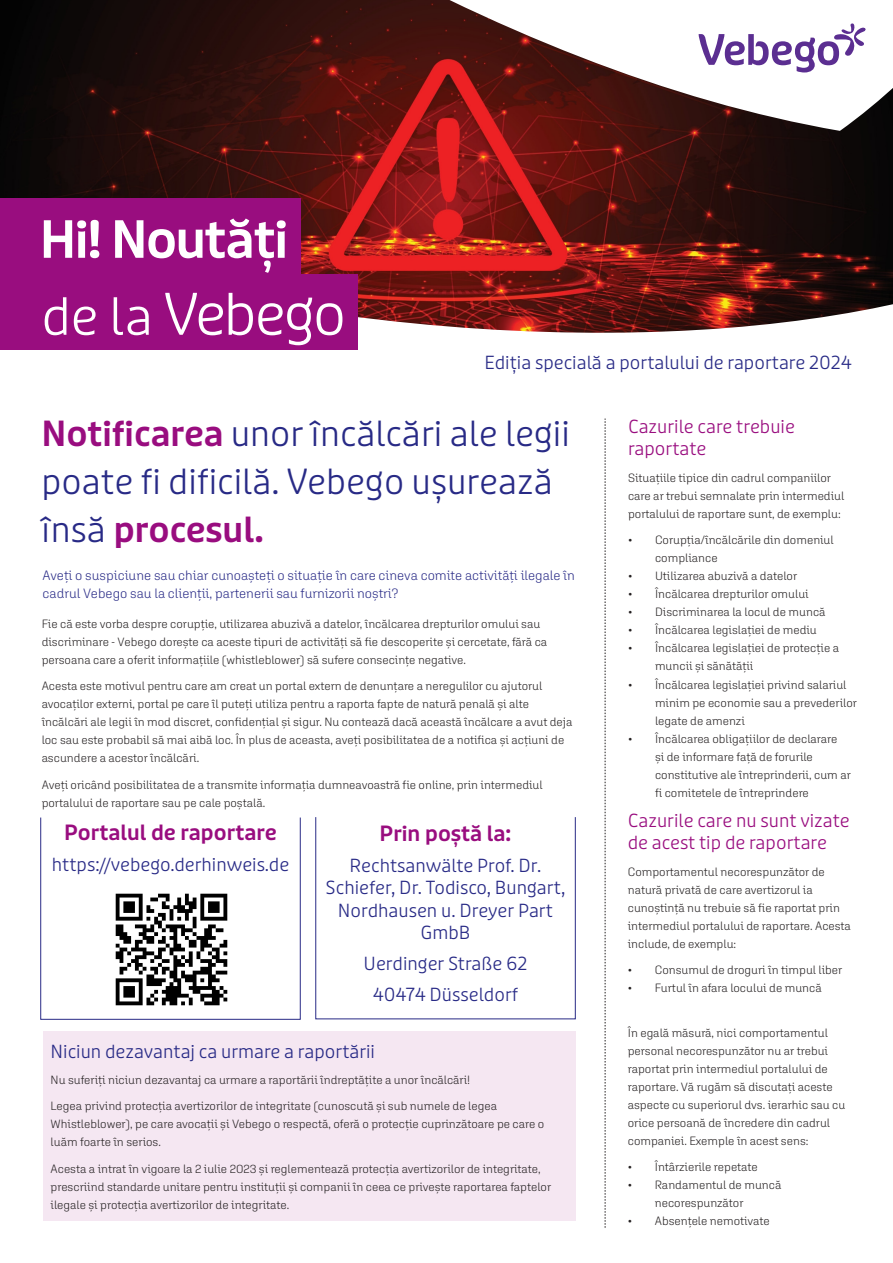
<style>
.page{position:relative;width:893px;height:1263px;background:#fff}
.page>*{position:absolute;margin:0;border:0;box-sizing:border-box;transform-origin:0 0}
.t1{font:300 57px "Puffin Display";letter-spacing:-.045em;color:#fff}
.t2{font:600 51px "Puffin Display";letter-spacing:-.035em;color:#fff}
.t3{font:300 34.5px/48px "Puffin Display";color:#282a86}
.t4{font:600 21px "Puffin Display";color:#990d7f}
.t5{font:300 18px/22.5px "Puffin Display";color:#282a86;text-align:center}
.t6{font:300 18px/22.5px "Puffin Display";color:#990d7f}
.t7{font:300 13.5px/18px "Aglet Sans";color:#282a86}
.t8{font:300 12px/18px "Aglet Sans";color:#231f20}
.s1{font-size:51px}
.s2{font-weight:600;color:#990d7f}
</style>
<div class="page">
<svg style="left:36px;top:0;width:857px;height:121px"></svg>
<svg style="left:0;top:121px;width:893px;height:229px;background:#672825"></svg>
<svg style="left:699px;top:23px;width:168px;height:49px"></svg>
<div style="left:0;top:199px;width:300px;height:77px;background:#990d7f"></div>
<div style="left:0;top:274px;width:357px;height:76px;background:#990d7f"></div>
<svg style="left:605px;top:419px;width:1px;height:809px"></svg>
<img style="left:115px;top:893px;width:113px;height:113px">
<div style="left:43px;top:1031px;width:532px;height:189px;background:#f5e7f2"></div>
<h2 class="t2" style="left:39px;top:209px;width:250px">Hi! Noutăți</h2>
<h1 class="t1" style="left:41px;top:281px;width:307px"><span class="s1">de la</span> Vebego</h1>
<h3 class="t5" style="left:484px;top:352px;width:369px">Ediția specială a portalului de raportare 2024</h3>
<h3 class="t3" style="left:41px;top:411px;width:530px"><span class="s2">Notificarea</span> unor încălcări ale legii poate fi dificilă. Vebego ușurează însă <span class="s2">procesul.</span></h3>
<p class="t7" style="left:43px;top:566px;width:534px">Aveți o suspiciune sau chiar cunoașteți o situație în care cineva comite activități ilegale în cadrul Vebego sau la clienții, partenerii sau furnizorii noștri?</p>
<p class="t8" style="left:42px;top:614px;width:507px">Fie că este vorba despre corupție, utilizarea abuzivă a datelor, încălcarea drepturilor omului sau discriminare - Vebego dorește ca aceste tipuri de activități să fie descoperite și cercetate, fără ca persoana care a oferit informațiile (whistleblower) să sufere consecințe negative.</p>
<p class="t8" style="left:42px;top:677px;width:532px">Acesta este motivul pentru care am creat un portal extern de denunțare a neregulilor cu ajutorul avocaților externi, portal pe care îl puteți utiliza pentru a raporta fapte de natură penală și alte încălcări ale legii în mod discret, confidențial și sigur. Nu contează dacă această încălcare a avut deja loc sau este probabil să mai aibă loc. În plus de aceasta, aveți posibilitatea de a notifica și acțiuni de ascundere a acestor încălcări.</p>
<p class="t8" style="left:42px;top:775px;width:503px">Aveți oricând posibilitatea de a transmite informația dumneavoastră fie online, prin intermediul portalului de raportare sau pe cale poștală.</p>
<h3 class="t4" style="left:64px;top:820px;width:214px">Portalul de raportare</h3>
<h3 class="t5" style="left:52px;top:854px;width:239px">https://vebego.derhinweis.de</h3>
<h3 class="t4" style="left:380px;top:821px;width:133px">Prin poștă la:</h3>
<h3 class="t5" style="left:326px;top:855px;width:241px">Rechtsanwälte Prof. Dr.<br>Schiefer, Dr. Todisco, Bungart,<br>Nordhausen u. Dreyer Part<br>GmbB</h3>
<h3 class="t5" style="left:364px;top:949px;width:165px;line-height:31px">Uerdinger Straße 62<br>40474 Düsseldorf</h3>
<h3 class="t5" style="left:51px;top:1041px;width:326px">Niciun dezavantaj ca urmare a raportării</h3>
<p class="t8" style="left:51px;top:1070px;width:421px">Nu suferiți niciun dezavantaj ca urmare a raportării îndreptățite a unor încălcări!</p>
<p class="t8" style="left:51px;top:1097px;width:495px">Legea privind protecția avertizorilor de integritate (cunoscută și sub numele de legea<br>Whistleblower), pe care avocații și Vebego o respectă, oferă o protecție cuprinzătoare pe care o luăm foarte în serios.</p>
<p class="t8" style="left:51px;top:1159px;width:502px">Acesta a intrat în vigoare la 2 iulie 2023 și reglementează protecția avertizorilor de integritate, prescriind standarde unitare pentru instituții și companii în ceea ce privește raportarea faptelor ilegale și protecția avertizorilor de integritate.</p>
<h3 class="t6" style="left:628px;top:416px;width:168px">Cazurile care trebuie raportate</h3>
<p class="t8" style="left:628px;top:469px;width:218px">Situațiile tipice din cadrul companiilor care ar trebui semnalate prin intermediul portalului de raportare sunt, de exemplu:</p>
<p class="t8" style="left:655px;top:531px;width:180px;text-indent:-27px">• Corupția/încălcările din domeniul compliance</p>
<p class="t8" style="left:628px;top:567px;width:171px">• Utilizarea abuzivă a datelor</p>
<p class="t8" style="left:628px;top:585px;width:182px">• Încălcarea drepturilor omului</p>
<p class="t8" style="left:628px;top:603px;width:199px">• Discriminarea la locul de muncă</p>
<p class="t8" style="left:628px;top:621px;width:190px">• Încălcarea legislației de mediu</p>
<p class="t8" style="left:655px;top:639px;width:186px;text-indent:-27px">• Încălcarea legislației de protecție a muncii și sănătății</p>
<p class="t8" style="left:655px;top:675px;width:203px;text-indent:-27px">• Încălcarea legislației privind salariul minim pe economie sau a prevederilor legate de amenzi</p>
<p class="t8" style="left:655px;top:729px;width:197px;text-indent:-27px">• Încălcarea obligațiilor de declarare<br>și de informare față de forurile constitutive ale întreprinderii, cum ar fi comitetele de întreprindere</p>
<h3 class="t6" style="left:628px;top:809px;width:223px">Cazurile care nu sunt vizate de acest tip de raportare</h3>
<p class="t8" style="left:628px;top:862px;width:225px">Comportamentul necorespunzător de natură privată de care avertizorul ia cunoștință nu trebuie să fie raportat prin intermediul portalului de raportare. Acesta include, de exemplu:</p>
<p class="t8" style="left:628px;top:961px;width:216px">• Consumul de droguri în timpul liber</p>
<p class="t8" style="left:628px;top:979px;width:195px">• Furtul în afara locului de muncă</p>
<p class="t8" style="left:628px;top:1023px;width:219px">În egală măsură, nici comportamentul personal necorespunzător nu ar trebui raportat prin intermediul portalului de raportare. Vă rugăm să discutați aceste aspecte cu superiorul dvs. ierarhic sau cu orice persoană de încredere din cadrul companiei. Exemple în acest sens:</p>
<p class="t8" style="left:628px;top:1158px;width:132px">• Întârzierile repetate</p>
<p class="t8" style="left:655px;top:1176px;width:128px;text-indent:-27px">• Randamentul de muncă necorespunzător</p>
<p class="t8" style="left:628px;top:1212px;width:144px">• Absențele nemotivate</p>
</div>
